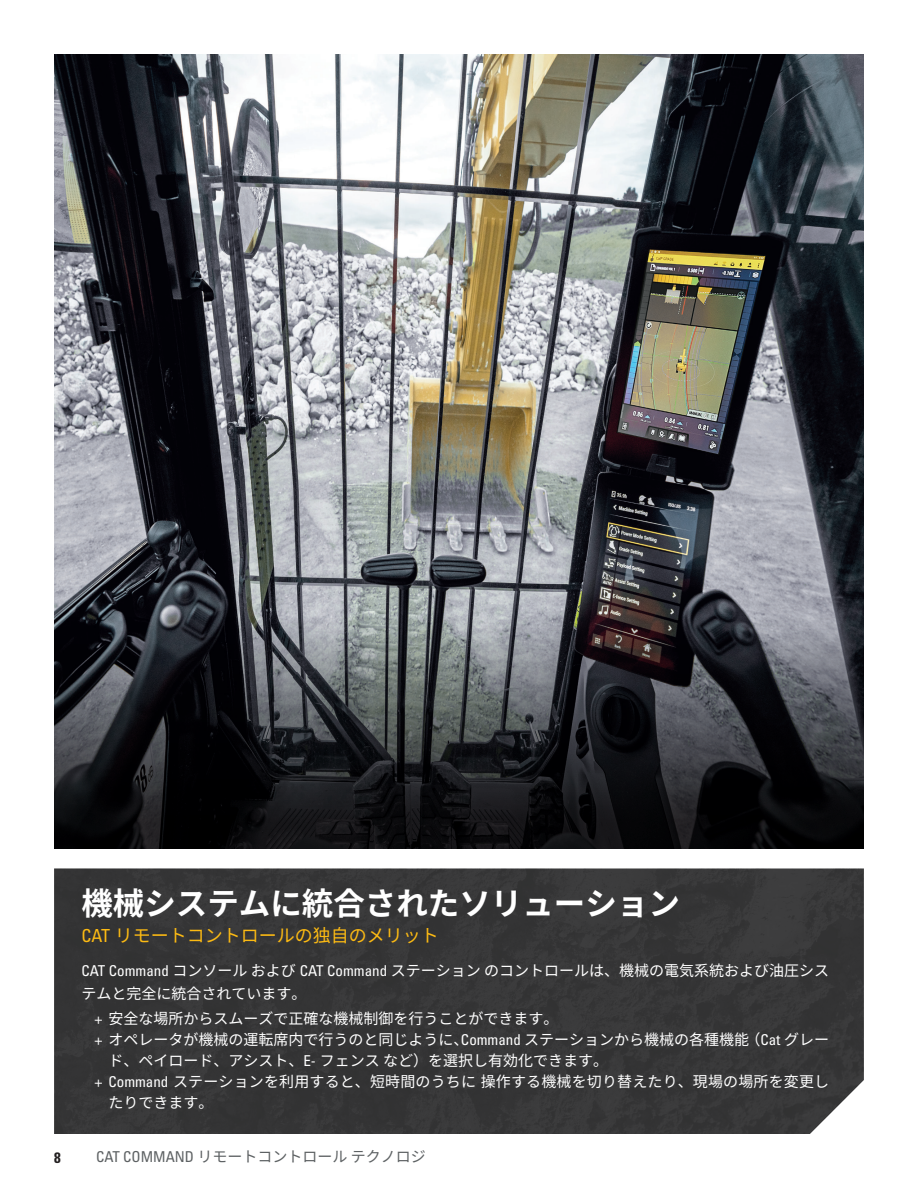
<style>
.page{position:relative;width:918px;height:1188px;background:#fff}
.page>*{position:absolute;margin:0;border:0;box-sizing:border-box;transform-origin:0 0}
.Headline_large_white{font:700 31.5px "Noto Sans CJ Kjp";color:#fff}
.Subhead_small_yellow{font:18px "Noto Sans CJ Kjp";color:#fcba13}
.Subhead_small_yellow-2{font:15px/21px "Noto Sans CJ Kjp";color:#fff}
.t1{font:15px "Noto Sans CJ Kjp";color:#5d6163}
.t2{font:15px "Univers LTCYR 67 Bold Cond";color:#231f20}
.s1{font-family:"Univers LTCYR 57";font-stretch:condensed}
</style>
<div class="page">
<img style="left:54px;top:54px;width:810px;height:201px">
<svg style="left:54px;top:255px;width:810px;height:594px;background:#5b5c5e"></svg>
<div style="left:54px;top:868px;width:810px;height:266px;background:#363637"></div>
<p class="Headline_large_white" style="left:81px;top:886px;width:600px">機械システムに統合されたソリューション</p>
<p class="Subhead_small_yellow" style="left:81px;top:925px;width:359px"><span class="s1">CAT</span> リモートコントロールの独自のメリット</p>
<p class="Subhead_small_yellow-2" style="left:81px;top:960px;width:749px;line-height:22.5px"><span class="s1">CAT Command</span> コンソールおよび <span class="s1">CAT Command</span> ステーションのコントロールは、機械の電気系統および油圧システムと完全に統合されています。</p>
<p class="Subhead_small_yellow-2" style="left:95px;top:1009px;width:465px"><span class="s1">+</span> 安全な場所からスムーズで正確な機械制御を行うことができます。</p>
<p class="Subhead_small_yellow-2" style="left:108px;top:1030px;width:722px;text-indent:-13px"><span class="s1">+</span> オペレータが機械の運転席内で行うのと同じように、<span class="s1">Command</span> ステーションから機械の各種機能（<span class="s1">Cat</span> グレード、ペイロード、アシスト、<span class="s1">E-</span> フェンスなど）を選択し有効化できます。</p>
<p class="Subhead_small_yellow-2" style="left:108px;top:1072px;width:722px;text-indent:-13px"><span class="s1">+ Command</span> ステーションを利用すると、短時間のうちに操作する機械を切り替えたり、現場の場所を変更したりできます。</p>
<p class="t2" style="left:54px;top:1148px;width:8px">8</p>
<p class="t1" style="left:96px;top:1148px;width:331px"><span class="s1">CAT COMMAND</span> リモートコントロールテクノロジ</p>
</div>
